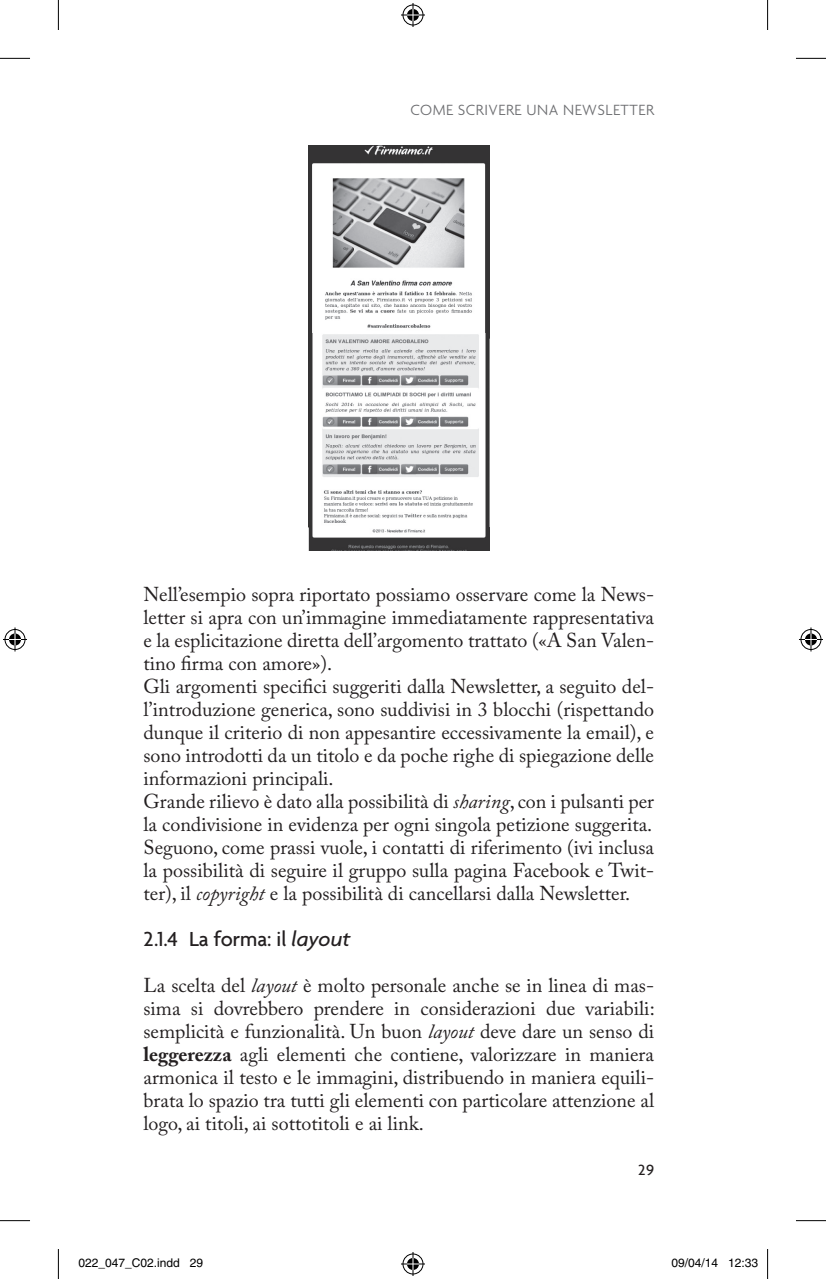
<style>
.page{position:relative;width:826px;height:1279px;background:#fff}
.page>*{position:absolute;margin:0;border:0;box-sizing:border-box;transform-origin:0 0}
.t1{font:500 22px "Agenda";color:#231f20}
.t2{font:20px/23px "Adobe Caslon Pro";color:#231f20}
.t3{font:300 16px "Agenda";letter-spacing:.19em;color:#6c6d70}
.t4{font:500 16px "Agenda";color:#231f20}
.t5{font:12px "Helvetica";color:#000}
.s1{font-style:italic}
.s2{font-weight:700}
</style>
<div class="page">
<img style="left:308px;top:145px;width:181px;height:405px">
<hr style="left:0;top:58px;width:30px;height:1px;background:#000">
<hr style="left:795px;top:58px;width:30px;height:1px;background:#000">
<hr style="left:0;top:1220px;width:30px;height:1px;background:#000">
<hr style="left:795px;top:1220px;width:30px;height:1px;background:#000">
<hr style="left:58px;top:0;width:1px;height:30px;background:#000">
<hr style="left:58px;top:1249px;width:1px;height:30px;background:#000">
<hr style="left:767px;top:0;width:1px;height:30px;background:#000">
<hr style="left:767px;top:1249px;width:1px;height:30px;background:#000">
<svg style="left:401px;top:3px;width:24px;height:24px"></svg>
<svg style="left:401px;top:1252px;width:24px;height:24px"></svg>
<svg style="left:3px;top:627px;width:24px;height:24px"></svg>
<svg style="left:799px;top:627px;width:23px;height:24px"></svg>
<div style="left:78px;top:1258px;width:7px;height:10px;border:1px solid #fff;border-radius:50%"></div>
<svg style="left:80px;top:1258px;width:5px;height:10px"></svg>
<div style="left:106px;top:1259px;width:5px;height:8px;border:1px solid #fff;border-radius:50%"></div>
<div style="left:105px;top:1258px;width:7px;height:10px;border:1px solid #fff;border-radius:50%"></div>
<div style="left:672px;top:1259px;width:5px;height:8px;border:1px solid #fff;border-radius:50%"></div>
<div style="left:671px;top:1258px;width:7px;height:10px;border:1px solid #fff;border-radius:50%"></div>
<p class="t3" style="left:410px;top:101px;width:242px">COME SCRIVERE UNA NEWSLETTER</p>
<p class="t2" style="left:143px;top:582px;width:512px">Nell’esempio sopra riportato possiamo osservare come la News&shy;letter si apra con un’immagine immediatamente rappresentativa e la esplicitazione diretta dell’argomento trattato («A San Valen&shy;tino firma con amore»).<br>Gli argomenti specifici suggeriti dalla Newsletter, a seguito del&shy;l’introduzione generica, sono suddivisi in 3 blocchi (rispettando dunque il criterio di non appesantire eccessivamente la email), e sono introdotti da un titolo e da poche righe di spiegazione delle informazioni principali.<br>Grande rilievo è dato alla possibilità di <span class="s1">sharing</span>, con i pulsanti per la condivisione in evidenza per ogni singola petizione suggerita.<br>Seguono, come prassi vuole, i contatti di riferimento (ivi inclusa la possibilità di seguire il gruppo sulla pagina Facebook e Twit&shy;ter), il <span class="s1">copyright</span> e la possibilità di cancellarsi dalla Newsletter.</p>
<p class="t1" style="left:143px;top:927px;width:208px">2.1.4 La forma: il <span class="s1">layout</span></p>
<p class="t2" style="left:143px;top:973px;width:512px;text-align:justify">La scelta del <span class="s1">layout</span> è molto personale anche se in linea di mas&shy;sima si dovrebbero prendere in considerazioni due variabili: semplicità e funzionalità. Un buon <span class="s1">layout</span> deve dare un senso di <span class="s2">leggerezza</span> agli elementi che contiene, valorizzare in maniera armonica il testo e le immagini, distribuendo in maniera equili&shy;brata lo spazio tra tutti gli elementi con particolare attenzione al logo, ai titoli, ai sottotitoli e ai link.</p>
<p class="t4" style="left:638px;top:1162px;width:17px">29</p>
<p class="t5" style="left:78px;top:1256px;width:126px">022_047_C02.indd 29</p>
<p class="t5" style="left:671px;top:1256px;width:88px">09/04/14 12:33</p>
</div>
